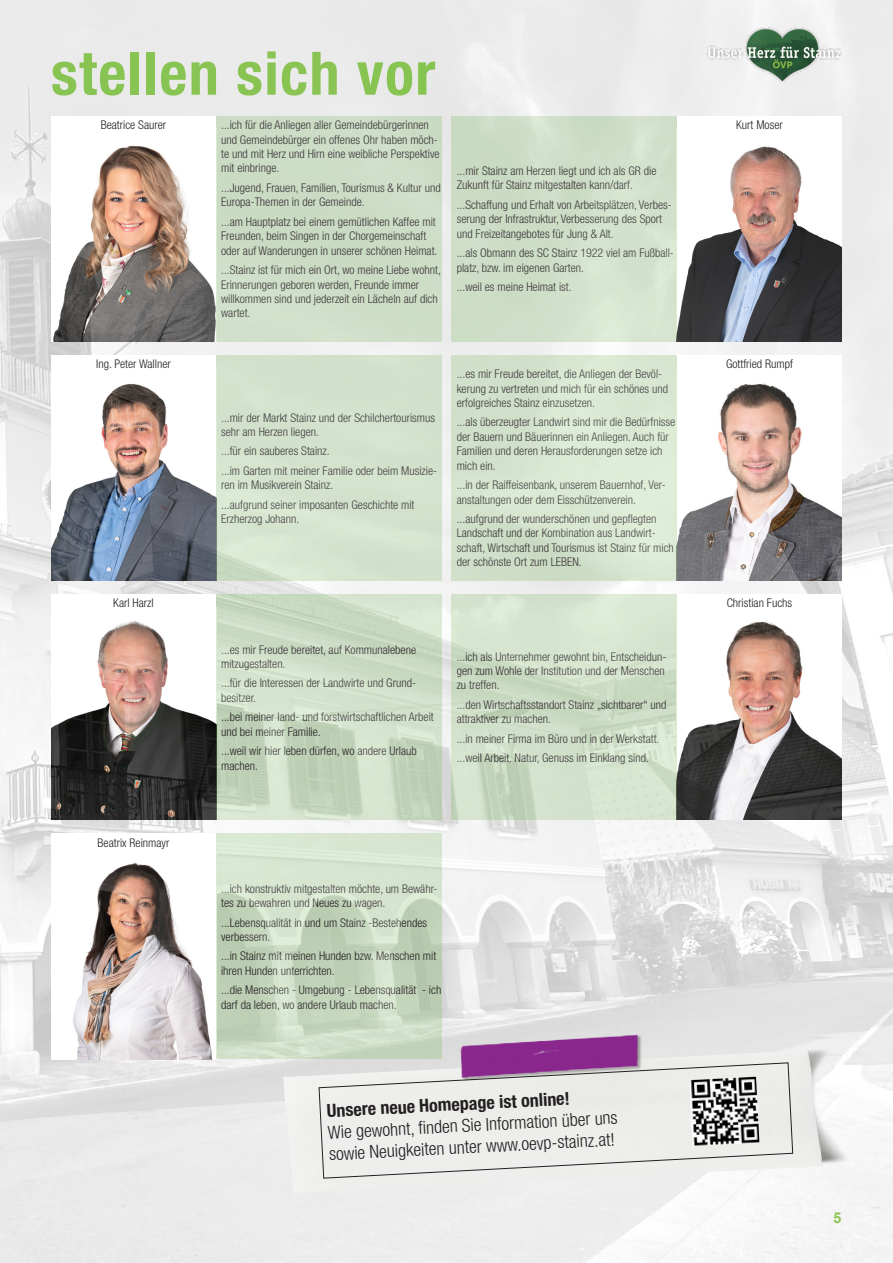
<style>
.page{position:relative;width:893px;height:1263px;background:#fff}
.page>*{position:absolute;margin:0;border:0;box-sizing:border-box;transform-origin:0 0}
.t1{font:700 condensed 60px "Helvetica Neue LT Std";letter-spacing:.025em;color:#84c440}
.t2{font:300 condensed 18px/21.6px "Helvetica Neue LT Std";color:#231f20}
.t3{font:700 condensed 18px "Helvetica Neue LT Std";color:#231f20}
.t4{font:700 15px "Arial";color:#84c440}
.t5{font:300 condensed 12px/14.4px "Helvetica Neue LT Std";color:#231f20}
</style>
<div class="page">
<img style="left:0;top:0;width:893px;height:1263px">
<img style="left:312px;top:1031px;width:575px;height:161px">
<img style="left:283px;top:1050px;width:540px;height:143px">
<img style="left:373px;top:1032px;width:278px;height:30px">
<svg style="left:319px;top:1062px;width:474px;height:116px"></svg>
<img style="left:689px;top:1076px;width:70px;height:70px">
<div style="left:51px;top:355px;width:165px;height:17px;background:#fff"></div>
<div style="left:51px;top:116px;width:165px;height:17px;background:#fff"></div>
<div style="left:51px;top:595px;width:165px;height:17px;background:#fff"></div>
<div style="left:51px;top:834px;width:165px;height:17px;background:#fff"></div>
<div style="left:677px;top:594px;width:165px;height:17px;background:#fff"></div>
<div style="left:677px;top:355px;width:165px;height:17px;background:#fff"></div>
<div style="left:677px;top:116px;width:165px;height:17px;background:#fff"></div>
<h1 class="t1" style="left:51px;top:37px;width:386px">stellen sich vor</h1>
<p class="t5" style="left:101px;top:117px;width:67px">Beatrice Saurer</p>
<p class="t5" style="left:96px;top:357px;width:76px">Ing. Peter Wallner</p>
<p class="t5" style="left:113px;top:596px;width:42px">Karl Harzl</p>
<p class="t5" style="left:221px;top:118px;width:220px">...ich für die Anliegen aller Gemeindebürgerinnen und Gemeindebürger ein offenes Ohr haben möch&shy;te und mit Herz und Hirn eine weibliche Perspektive mit einbringe.</p>
<p class="t5" style="left:221px;top:180px;width:221px">...Jugend, Frauen, Familien, Tourismus &amp; Kultur und<br>Europa-Themen in der Gemeinde.</p>
<p class="t5" style="left:221px;top:214px;width:218px">...am Hauptplatz bei einem gemütlichen Kaffee mit<br>Freunden, beim Singen in der Chorgemeinschaft oder auf Wanderungen in unserer schönen Heimat.</p>
<p class="t5" style="left:221px;top:263px;width:221px">...Stainz ist für mich ein Ort, wo meine Liebe wohnt, Erinnerungen geboren werden, Freunde immer willkommen sind und jederzeit ein Lächeln auf dich wartet.</p>
<p class="t5" style="left:221px;top:410px;width:216px">...mir der Markt Stainz und der Schilchertourismus sehr am Herzen liegen.</p>
<p class="t5" style="left:221px;top:441px;width:218px;line-height:19.5px">...für ein sauberes Stainz.<br>...im Garten mit meiner Familie oder beim Musizie-</p>
<p class="t5" style="left:221px;top:475px;width:195px;line-height:19.5px">ren im Musikverein Stainz.<br>...aufgrund seiner imposanten Geschichte mit</p>
<p class="t5" style="left:221px;top:512px;width:80px">Erzherzog Johann.</p>
<p class="t5" style="left:221px;top:642px;width:196px">...es mir Freude bereitet, auf Kommunalebene mitzugestalten.</p>
<p class="t5" style="left:221px;top:676px;width:196px">...für die Interessen der Landwirte und Grund&shy;besitzer.</p>
<p class="t5" style="left:221px;top:710px;width:214px">...bei meiner land- und forstwirtschaftlichen Arbeit und bei meiner Familie.</p>
<p class="t5" style="left:221px;top:744px;width:197px">...weil wir hier leben dürfen, wo andere Urlaub machen.</p>
<p class="t5" style="left:457px;top:163px;width:201px">...mir Stainz am Herzen liegt und ich als GR die<br>Zukunft für Stainz mitgestalten kann/darf.</p>
<p class="t5" style="left:457px;top:197px;width:217px">...Schaffung und Erhalt von Arbeitsplätzen, Verbes&shy;serung der Infrastruktur, Verbesserung des Sport und Freizeitangebotes für Jung &amp; Alt.</p>
<p class="t5" style="left:457px;top:246px;width:219px">...als Obmann des SC Stainz 1922 viel am Fußball&shy;platz, bzw. im eigenen Garten.</p>
<p class="t5" style="left:457px;top:280px;width:116px">...weil es meine Heimat ist.</p>
<p class="t5" style="left:457px;top:367px;width:213px">...es mir Freude bereitet, die Anliegen der Bevöl&shy;kerung zu vertreten und mich für ein schönes und erfolgreiches Stainz einzusetzen.</p>
<p class="t5" style="left:457px;top:415px;width:220px">...als überzeugter Landwirt sind mir die Bedürfnisse der Bauern und Bäuerinnen ein Anliegen. Auch für Familien und deren Herausforderungen setze ich mich ein.</p>
<p class="t5" style="left:457px;top:478px;width:210px">...in der Raiffeisenbank, unserem Bauernhof, Ver&shy;anstaltungen oder dem Eisschützenverein.</p>
<p class="t5" style="left:457px;top:511px;width:219px">...aufgrund der wunderschönen und gepflegten Landschaft und der Kombination aus Landwirt&shy;schaft, Wirtschaft und Tourismus ist Stainz für mich der schönste Ort zum LEBEN.</p>
<p class="t5" style="left:457px;top:649px;width:211px">...ich als Unternehmer gewohnt bin, Entscheidun&shy;gen zum Wohle der Institution und der Menschen zu treffen.</p>
<p class="t5" style="left:457px;top:697px;width:211px">...den Wirtschaftsstandort Stainz „sichtbarer“ und attraktiver zu machen.</p>
<p class="t5" style="left:457px;top:729px;width:204px;line-height:19.5px">...in meiner Firma im Büro und in der Werkstatt. ...weil Arbeit, Natur, Genuss im Einklang sind.</p>
<p class="t5" style="left:98px;top:835px;width:73px">Beatrix Reinmayr</p>
<p class="t5" style="left:221px;top:881px;width:218px">...ich konstruktiv mitgestalten möchte, um Bewähr&shy;tes zu bewahren und Neues zu wagen.</p>
<p class="t5" style="left:221px;top:915px;width:208px">...Lebensqualität in und um Stainz -Bestehendes verbessern.</p>
<p class="t5" style="left:221px;top:949px;width:217px">...in Stainz mit meinen Hunden bzw. Menschen mit ihren Hunden unterrichten.</p>
<p class="t5" style="left:221px;top:983px;width:222px">...die Menschen - Umgebung - Lebensqualität - ich darf da leben, wo andere Urlaub machen.</p>
<h2 class="t3" style="left:326px;top:1100px;width:245px;rotate:-3deg">Unsere neue Homepage ist online!</h2>
<h2 class="t2" style="left:327px;top:1121px;width:292px;rotate:-3deg">Wie gewohnt, fi nden Sie Information über uns sowie Neuigkeiten unter www.oevp-stainz.at!</h2>
<p class="t5" style="left:736px;top:117px;width:48px">Kurt Moser</p>
<p class="t5" style="left:726px;top:356px;width:68px">Gottfried Rumpf</p>
<p class="t5" style="left:727px;top:596px;width:67px">Christian Fuchs</p>
<p class="t4" style="left:833px;top:1207px;width:10px">5</p>
</div>
